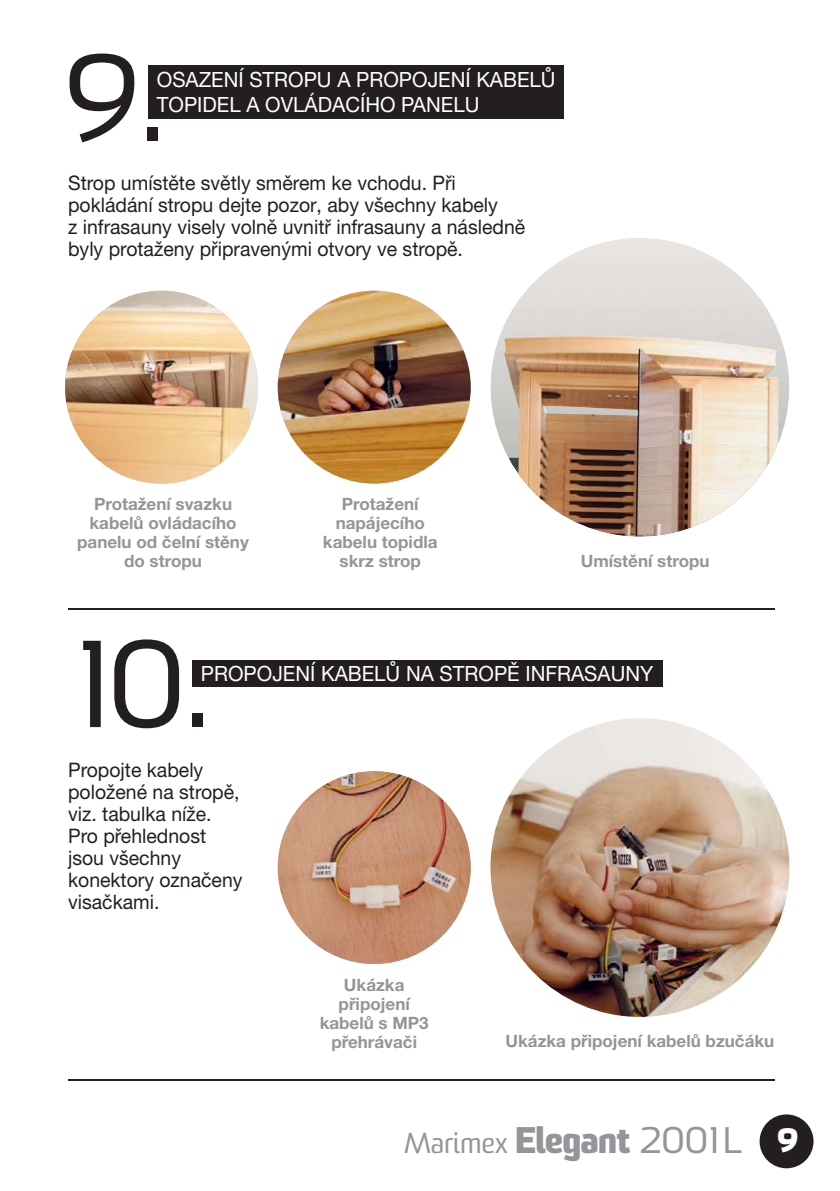
<style>
.page{position:relative;width:840px;height:1191px;background:#fff}
.page>*{position:absolute;margin:0;border:0;box-sizing:border-box;transform-origin:0 0}
.t1{font:120px "Sommet";color:#231f20}
.t2{font:28px "Sommet";color:#939598}
.t3{font:21px/25px "Helvetica Neue CE";color:#fff}
.t4{font:20px/22px "Helvetica Neue CE";color:#231f20}
.t5{font:700 17px/19px "Helvetica Neue CE";color:#939598;text-align:center}
.s1{font-weight:800;font-size:36px}
.s2{font-size:36px}
.s3{font-weight:800;font-size:32.8px;color:#fff}
</style>
<div class="page">
<div style="left:759px;top:1114px;width:54px;height:54px;background:#231f20;border-radius:50%"></div>
<hr style="left:68px;top:1079px;width:706px;height:1px;background:#231f20">
<hr style="left:68px;top:608px;width:706px;height:1px;background:#231f20">
<img style="left:277px;top:291px;width:193px;height:192px;border-radius:50%">
<img style="left:277px;top:771px;width:193px;height:193px;border-radius:50%">
<img style="left:65px;top:291px;width:193px;height:192px;border-radius:50%">
<img style="left:490px;top:238px;width:299px;height:298px;border-radius:50%">
<img style="left:503px;top:335px;width:275px;height:201px">
<img style="left:490px;top:718px;width:299px;height:299px;border-radius:50%">
<div style="left:148px;top:65px;width:415px;height:54px;background:#231f20"></div>
<div style="left:192px;top:660px;width:470px;height:27px;background:#231f20"></div>
<h1 class="t1" style="left:63px;top:55px;width:102px">9.</h1>
<p class="t4" style="left:68px;top:173px;width:458px">Strop umístěte světly směrem ke vchodu. Při pokládání stropu dejte pozor, aby všechny kabely<br>z infrasauny visely volně uvnitř infrasauny a následně byly protaženy připravenými otvory ve stropě.</p>
<p class="t3" style="left:157px;top:69px;width:400px">OSAZENÍ STROPU A PROPOJENÍ KABELŮ<br>TOPIDEL A OVLÁDACÍHO PANELU</p>
<p class="t5" style="left:77px;top:496px;width:173px">Protažení svazku kabelů ovládacího panelu od čelní stěny do stropu</p>
<p class="t5" style="left:323px;top:496px;width:116px">Protažení napájecího kabelu topidla skrz strop</p>
<p class="t5" style="left:580px;top:552px;width:130px">Umístění stropu</p>
<h1 class="t1" style="left:70px;top:641px;width:140px">10.</h1>
<p class="t4" style="left:68px;top:760px;width:176px">Propojte kabely položené na stropě, viz. tabulka níže.<br>Pro přehlednost jsou všechny konektory označeny visačkami.</p>
<p class="t3" style="left:201px;top:662px;width:453px">PROPOJENÍ KABELŮ NA STROPĚ INFRASAUNY</p>
<p class="t5" style="left:319px;top:976px;width:110px">Ukázka připojení kabelů s MP3 přehrávači</p>
<p class="t5" style="left:505px;top:1033px;width:270px">Ukázka připojení kabelů bzučáku</p>
<h2 class="t2" style="left:404px;top:1132px;width:395px">Marimex <span class="s1">Elegant</span> <span class="s2">2001 L</span> <span class="s3">9</span></h2>
</div>
